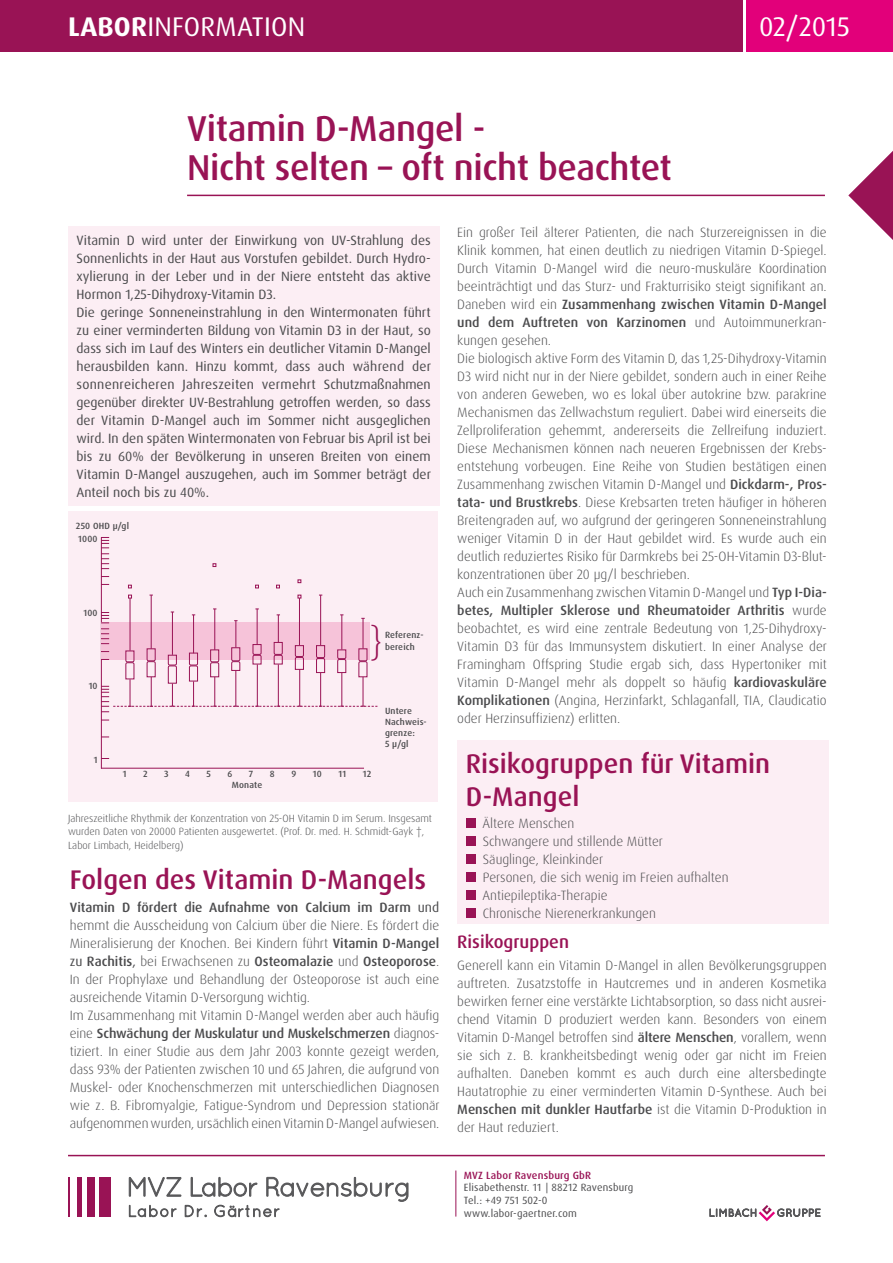
<style>
.page{position:relative;width:893px;height:1263px;background:#fff}
.page>*{position:absolute;margin:0;border:0;box-sizing:border-box;transform-origin:0 0}
.t1{font:500 36px/39px "Dax OT";letter-spacing:-.01em;color:#991355}
.t2{font:300 36px "Dax OT";color:#991355}
.t3{font:500 27px/32.4px "Dax OT";color:#991355}
.t4{font:27px "Dax OT";letter-spacing:.01em;color:#fff}
.t5{font:500 18px "Dax OT";color:#991355}
.t6{font:300 13.5px/18px "Dax OT";color:#4b4b4d}
.t7{font:13.5px/18px "Dax OT";color:#4b4b4d}
.t8{font:300 10.5px/13.5px "Dax OT";color:#4b4b4d}
.t9{font:10.5px/12.6px "Dax OT";letter-spacing:.015em;color:#4b4b4d}
.t10{font:500 10.5px "Dax OT";letter-spacing:.015em;color:#991355}
.t11{font:500 9px/11.2px "Dax OT";letter-spacing:.02em;color:#4b4b4d}
.s1{font-weight:700}
.s2{font-weight:500}
.s3{font-weight:400}
</style>
<div class="page">
<div style="left:457px;top:740px;width:372px;height:183px;background:#fceef4"></div>
<div style="left:466px;top:818px;width:9px;height:10px;background:#991355"></div>
<div style="left:466px;top:836px;width:9px;height:10px;background:#991355"></div>
<div style="left:466px;top:854px;width:9px;height:10px;background:#991355"></div>
<div style="left:466px;top:872px;width:9px;height:10px;background:#991355"></div>
<div style="left:466px;top:890px;width:9px;height:10px;background:#991355"></div>
<div style="left:466px;top:908px;width:9px;height:10px;background:#991355"></div>
<hr style="left:68px;top:1155px;width:757px;height:1px;background:#991355">
<svg style="left:710px;top:1205px;width:110px;height:16px"></svg>
<div style="left:99px;top:1177px;width:12px;height:40px;background:#991355"></div>
<div style="left:88px;top:1177px;width:7px;height:40px;background:#991355"></div>
<div style="left:77px;top:1177px;width:5px;height:40px;background:#991355"></div>
<hr style="left:68px;top:1177px;width:2px;height:40px;background:#991355">
<svg style="left:129px;top:1176px;width:279px;height:41px"></svg>
<div style="left:0;top:0;width:742px;height:52px;background:#991355"></div>
<div style="left:746px;top:0;width:147px;height:52px;background:#e2007a"></div>
<svg style="left:848px;top:151px;width:45px;height:89px"></svg>
<hr style="left:187px;top:195px;width:638px;height:1px;background:#991355">
<div style="left:68px;top:511px;width:369px;height:290px;background:#fceef4"></div>
<hr style="left:101px;top:537px;width:1px;height:231px;background:#991355">
<hr style="left:101px;top:768px;width:263px;height:1px;background:#991355">
<svg style="left:101px;top:537px;width:8px;height:32px"></svg>
<hr style="left:130px;top:598px;width:1px;height:53px;background:#991355">
<hr style="left:151px;top:595px;width:1px;height:54px;background:#991355">
<hr style="left:299px;top:598px;width:1px;height:47px;background:#991355">
<hr style="left:320px;top:595px;width:1px;height:50px;background:#991355">
<svg style="left:128px;top:584px;width:4px;height:5px"></svg>
<svg style="left:212px;top:563px;width:5px;height:4px"></svg>
<svg style="left:255px;top:584px;width:4px;height:5px"></svg>
<svg style="left:276px;top:584px;width:4px;height:5px"></svg>
<svg style="left:297px;top:579px;width:5px;height:4px"></svg>
<svg style="left:101px;top:608px;width:276px;height:104px"></svg>
<div style="left:68px;top:226px;width:371px;height:280px;background:#fceef4"></div>
<hr style="left:455px;top:1170px;width:1px;height:46px;background:#991355">
<h2 class="t4" style="left:68px;top:9px;width:239px"><span class="s1">LABOR</span>information</h2>
<h2 class="t4" style="left:759px;top:9px;width:92px">02/2015</h2>
<h1 class="t1" style="left:187px;top:109px;width:486px">Vitamin D-Mangel -<br>Nicht selten – oft nicht beachtet</h1>
<p class="t7" style="left:77px;top:232px;width:356px">Vitamin D wird unter der Einwirkung von UV-Strahlung des Sonnenlichts in der Haut aus Vorstufen gebildet. Durch Hydro&shy;xylierung in der Leber und in der Niere entsteht das aktive Hormon 1,25-Dihydroxy-Vitamin D3.<br>Die geringe Sonneneinstrahlung in den Wintermonaten führt zu einer verminderten Bildung von Vitamin D3 in der Haut, so dass sich im Lauf des Winters ein deutlicher Vitamin D-Mangel herausbilden kann. Hinzu kommt, dass auch während der sonnenreicheren Jahreszeiten vermehrt Schutzmaßnahmen gegenüber direkter UV-Bestrahlung getroffen werden, so dass der Vitamin D-Mangel auch im Sommer nicht ausgeglichen wird. I n den späten Wintermonaten von Februar bis April ist bei bis zu 60% der Bevölkerung in unseren Breiten von einem Vitamin D-Mangel auszugehen, auch im Sommer beträgt der Anteil noch bis zu 40%.</p>
<p class="t11" style="left:76px;top:520px;width:55px">250 OHD μ/gl</p>
<p class="t11" style="left:78px;top:534px;width:21px">1000</p>
<p class="t11" style="left:83px;top:607px;width:16px">100</p>
<p class="t11" style="left:89px;top:681px;width:10px">10</p>
<p class="t11" style="left:94px;top:754px;width:5px">1</p>
<h1 class="t2" style="left:370px;top:618px;width:14px">}</h1>
<p class="t11" style="left:385px;top:630px;width:40px">Referenz&shy;bereich</p>
<p class="t11" style="left:123px;top:768px;width:5px">1</p>
<p class="t11" style="left:143px;top:768px;width:6px">2</p>
<p class="t11" style="left:164px;top:768px;width:6px">3</p>
<p class="t11" style="left:185px;top:768px;width:6px">4</p>
<p class="t11" style="left:206px;top:768px;width:6px">5</p>
<p class="t11" style="left:227px;top:768px;width:6px">6</p>
<p class="t11" style="left:249px;top:768px;width:6px">7</p>
<p class="t11" style="left:270px;top:768px;width:6px">8</p>
<p class="t11" style="left:291px;top:768px;width:6px">9</p>
<p class="t11" style="left:313px;top:768px;width:11px">10</p>
<p class="t11" style="left:338px;top:768px;width:9px">11</p>
<p class="t11" style="left:363px;top:768px;width:10px">12</p>
<p class="t11" style="left:232px;top:779px;width:32px">Monate</p>
<p class="t11" style="left:385px;top:705px;width:43px">Untere<br>Nachweis&shy;grenze:<br>5 μ/gl</p>
<p class="t8" style="left:68px;top:811px;width:366px">Jahreszeitliche Rhythmik der Konzentration von 25-OH Vitamin D im Serum. Insgesamt wurden Daten von 20000 Patienten ausgewertet. (Prof. Dr. med. H. Schmidt-Gayk †,<br>Labor Limbach, Heidelberg)</p>
<h2 class="t3" style="left:70px;top:864px;width:358px">Folgen des Vitamin D-Mangels</h2>
<p class="t6" style="left:70px;top:898px;width:371px"><span class="s2">Vitamin D fördert die Aufnahme von Calcium im Darm</span> <span class="s3">und </span>hemmt die Ausscheidung von Calcium über die Niere. Es fördert die Mineralisierung der Knochen. Bei Kindern führt <span class="s2">Vitamin D-Mangel </span><span class="s3">zu</span> <span class="s2">Rachitis</span><span class="s3">,</span> bei Erwachsenen zu <span class="s2">Osteomalazie</span> und <span class="s2">Osteoporose</span>.<br>In der Prophylaxe und Behandlung der Osteoporose ist auch eine ausreichende Vitamin D-Versorgung wichtig.<br>Im Zusammenhang mit Vitamin D-Mangel werden aber auch häufig eine <span class="s2">Schwächung der Muskulatur und Muskelschmerzen</span> diagnos&shy;tiziert. In einer Studie aus dem Jahr 2003 konnte gezeigt werden, dass 93% der Patienten zwischen 10 und 65 Jahren, die aufgrund von Muskel- oder Knochenschmerzen mit unterschiedlichen Diagnosen wie z. B. Fibromyalgie, Fatigue-Syndrom und Depression stationär aufgenommen wurden, ursächlich einen Vitamin D-Mangel aufwiesen.</p>
<p class="t6" style="left:457px;top:223px;width:371px">Ein großer Teil älterer Patienten, die nach Sturzereignissen in die Klinik kommen, hat einen deutlich zu niedrigen Vitamin D-Spiegel.<br>Durch Vitamin D-Mangel wird die neuro-muskuläre Koordination beeinträchtigt und das Sturz- und Frakturrisiko steigt signifikant an.<br>Daneben wird ein <span class="s2">Zusammenhang zwischen Vitamin D-Mangel und dem Auftreten von Karzinomen</span> und Autoimmunerkran&shy;kungen gesehen.<br>Die biologisch aktive Form des Vitamin D, das 1,25-Dihydroxy-Vitamin D3 wird nicht nur in der Niere gebildet, sondern auch in einer Reihe von anderen Geweben, wo es lokal über autokrine bzw. parakrine Mechanismen das Zellwachstum reguliert. Dabei wird einerseits die Zellproliferation gehemmt, andererseits die Zellreifung induziert.<br>Diese Mechanismen können nach neueren Ergebnissen der Krebs&shy;entstehung vorbeugen. Eine Reihe von Studien bestätigen einen Zusammenhang zwischen Vitamin D-Mangel und <span class="s2">Dickdarm-, Pros&shy;tata- und Brustkrebs</span>. Diese Krebsarten treten häufiger in höheren Breitengraden auf, wo aufgrund der geringeren Sonneneinstrahlung weniger Vitamin D in der Haut gebildet wird. Es wurde auch ein deutlich reduziertes Risiko für Darmkrebs bei 25-OH-Vitamin D3-Blut&shy;konzentrationen über 20 μg/l beschrieben.<br>Auch ein Zusammenhang zwischen Vitamin D-Mangel und <span class="s2">Typ I-Dia&shy;betes, Multipler Sklerose und Rheumatoider Arthritis</span> wurde beobachtet, es wird eine zentrale Bedeutung von 1,25-Dihydroxy-Vitamin D3 für das Immunsystem diskutiert. In einer Analyse der Framingham Offspring Studie ergab sich, dass Hypertoniker mit Vitamin D-Mangel mehr als doppelt so häufig <span class="s2">kardiovaskuläre Komplikationen</span> (Angina, Herzinfarkt, Schlaganfall, TIA, Claudicatio oder Herzinsuffizienz) erlitten.</p>
<h2 class="t3" style="left:466px;top:748px;width:306px">Risikogruppen für Vitamin<br>D-Mangel</h2>
<p class="t6" style="left:482px;top:814px;width:248px">Ältere Menschen<br>Schwangere und stillende Mütter<br>Säuglinge, Kleinkinder<br>Personen, die sich wenig im Freien aufhalten<br>Antiepileptika-Therapie<br>Chronische Nierenerkrankungen</p>
<h3 class="t5" style="left:457px;top:930px;width:113px">Risikogruppen</h3>
<p class="t6" style="left:457px;top:957px;width:371px;text-align:justify">Generell kann ein Vitamin D-Mangel in allen Bevölkerungsgruppen auftreten. Zusatzstoffe in Hautcremes und in anderen Kosmetika bewirken ferner eine verstärkte Lichtabsorption, so dass nicht ausrei&shy;chend Vitamin D produziert werden kann. Besonders von einem Vitamin D-Mangel betroffen sind <span class="s2">ältere Menschen</span>, vorallem, wenn sie sich z. B. krankheitsbedingt wenig oder gar nicht im Freien aufhalten. Daneben kommt es auch durch eine altersbedingte Hautatrophie zu einer verminderten Vitamin D-Synthese. Auch bei <span class="s2">Menschen mit dunkler Hautfarbe</span> ist die Vitamin D-Produktion in der Haut reduziert.</p>
<p class="t10" style="left:464px;top:1168px;width:129px">MVZ Labor Ravensburg GbR</p>
<p class="t9" style="left:464px;top:1181px;width:171px">Elisabethenstr. 11 | 88212 Ravensburg<br>Tel.: +49 751 502-0 www.labor-gaertner.com</p>
</div>
